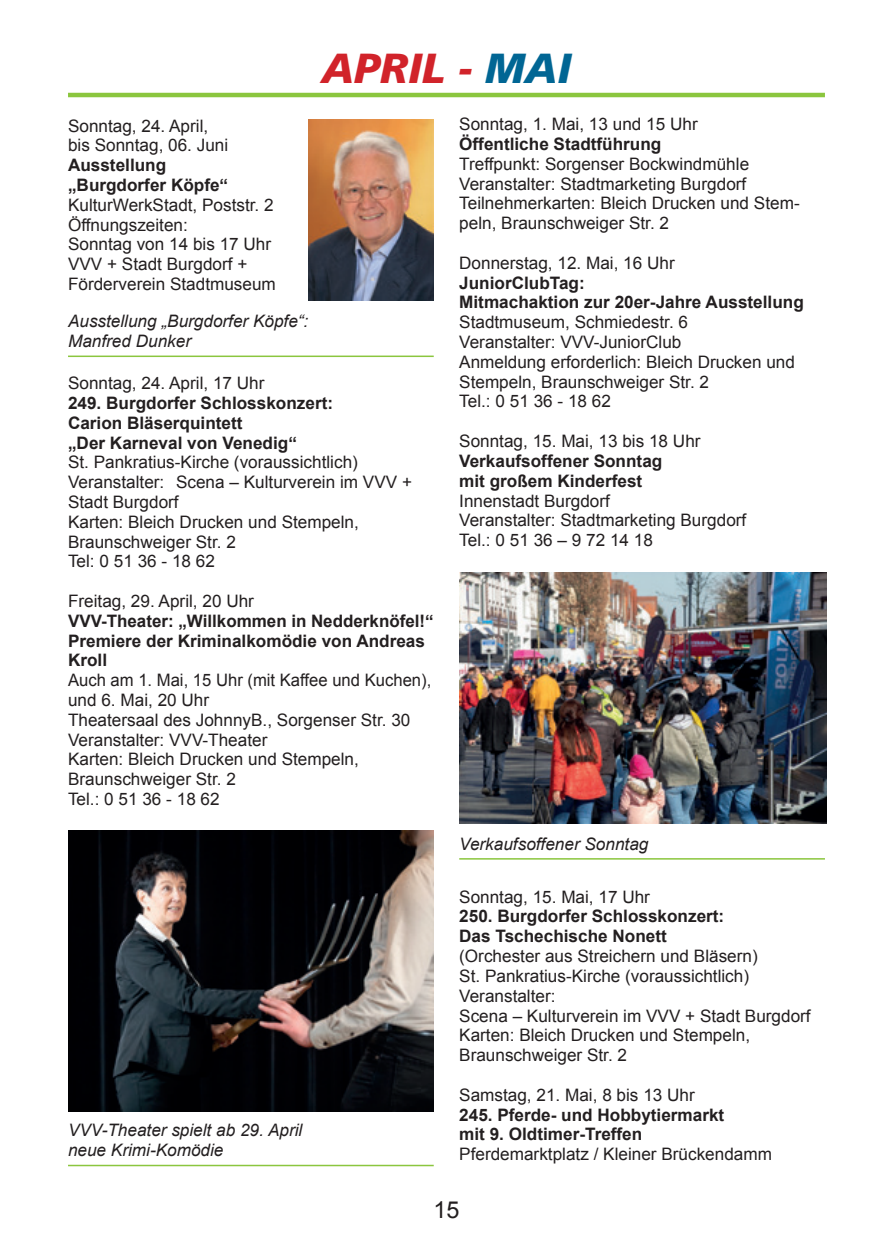
<style>
.page{position:relative;width:893px;height:1259px;background:#fff}
.page>*{position:absolute;margin:0;border:0;box-sizing:border-box;transform-origin:0 0}
.t1{font:italic 900 42px "Frutiger";color:#d1232a}
.t2{font:23.4px "Arial";color:#231f20}
.t3{font:17.1px/19.8px "Arial";color:#231f20}
.t4{font:700 17.1px/19.8px "Arial";color:#231f20}
.t5{font:italic 17.1px/19.8px "Arial";color:#231f20}
.s1{color:#016694}
</style>
<div class="page">
<hr style="left:68px;top:93px;width:757px;height:4px;background:#8bc63e">
<img style="left:308px;top:119px;width:126px;height:181px">
<hr style="left:68px;top:355px;width:366px;height:2px;background:#8bc63e">
<img style="left:68px;top:830px;width:366px;height:281px">
<img style="left:459px;top:572px;width:368px;height:251px">
<hr style="left:68px;top:1164px;width:366px;height:2px;background:#8bc63e">
<hr style="left:459px;top:858px;width:366px;height:1px;background:#8bc63e">
<h1 class="t1" style="left:322px;top:43px;width:251px">APRIL - <span class="s1">MAI</span></h1>
<p class="t3" style="left:68px;top:116px;width:162px">Sonntag, 24. April, bis Sonntag, 06. Juni</p>
<p class="t4" style="left:68px;top:156px;width:162px">Ausstellung „Burgdorfer Köpfe“</p>
<p class="t3" style="left:68px;top:195px;width:209px">KulturWerkStadt, Poststr. 2<br>Öffnungszeiten:<br>Sonntag von 14 bis 17 Uhr<br>VVV + Stadt Burgdorf +<br>Förderverein Stadtmuseum</p>
<p class="t5" style="left:68px;top:311px;width:242px">Ausstellung „Burgdorfer Köpfe“:<br>Manfred Dunker</p>
<p class="t3" style="left:68px;top:373px;width:198px">Sonntag, 24. April, 17 Uhr</p>
<p class="t4" style="left:68px;top:393px;width:267px">249. Burgdorfer Schlosskonzert:<br>Carion Bläserquintett<br>„Der Karneval von Venedig“</p>
<p class="t3" style="left:68px;top:452px;width:346px">St. Pankratius-Kirche (voraussichtlich)<br>Veranstalter: Scena – Kulturverein im VVV +<br>Stadt Burgdorf<br>Karten: Bleich Drucken und Stempeln,<br>Braunschweiger Str. 2<br>Tel: 0 51 36 - 18 62</p>
<p class="t3" style="left:68px;top:591px;width:187px">Freitag, 29. April, 20 Uhr</p>
<p class="t4" style="left:68px;top:611px;width:367px">VVV-Theater: „Willkommen in Nedderknöfel!“<br>Premiere der Kriminalkomödie von Andreas<br>Kroll</p>
<p class="t3" style="left:68px;top:670px;width:365px">Auch am 1. Mai, 15 Uhr (mit Kaffee und Kuchen), und 6. Mai, 20 Uhr<br>Theatersaal des JohnnyB., Sorgenser Str. 30<br>Veranstalter: VVV-Theater<br>Karten: Bleich Drucken und Stempeln,<br>Braunschweiger Str. 2<br>Tel.: 0 51 36 - 18 62</p>
<p class="t5" style="left:68px;top:1120px;width:236px">VVV-Theater spielt ab 29. April neue Krimi-Komödie</p>
<p class="t3" style="left:459px;top:114px;width:240px">Sonntag, 1. Mai, 13 und 15 Uhr</p>
<p class="t4" style="left:459px;top:135px;width:204px">Öffentliche Stadtführung</p>
<p class="t3" style="left:459px;top:154px;width:342px">Treffpunkt: Sorgenser Bockwindmühle Veranstalter: Stadtmarketing Burgdorf Teilnehmerkarten: Bleich Drucken und Stem&shy;peln, Braunschweiger Str. 2</p>
<p class="t3" style="left:459px;top:253px;width:217px">Donnerstag, 12. Mai, 16 Uhr</p>
<p class="t4" style="left:459px;top:273px;width:346px">JuniorClubTag:<br>Mitmachaktion zur 20er-Jahre Ausstellung</p>
<p class="t3" style="left:459px;top:312px;width:337px">Stadtmuseum, Schmiedestr. 6<br>Veranstalter: VVV-JuniorClub<br>Anmeldung erforderlich: Bleich Drucken und<br>Stempeln, Braunschweiger Str. 2<br>Tel.: 0 51 36 - 18 62</p>
<p class="t3" style="left:459px;top:431px;width:243px">Sonntag, 15. Mai, 13 bis 18 Uhr</p>
<p class="t4" style="left:459px;top:451px;width:205px">Verkaufsoffener Sonntag mit großem Kinderfest</p>
<p class="t3" style="left:459px;top:491px;width:289px">Innenstadt Burgdorf<br>Veranstalter: Stadtmarketing Burgdorf<br>Tel.: 0 51 36 – 9 72 14 18</p>
<p class="t5" style="left:459px;top:834px;width:191px">Verkaufsoffener Sonntag</p>
<p class="t3" style="left:459px;top:887px;width:192px">Sonntag, 15. Mai, 17 Uhr</p>
<p class="t4" style="left:459px;top:907px;width:267px">250. Burgdorfer Schlosskonzert:<br>Das Tschechische Nonett</p>
<p class="t3" style="left:459px;top:946px;width:353px">(Orchester aus Streichern und Bläsern)<br>St. Pankratius-Kirche (voraussichtlich)<br>Veranstalter:<br>Scena – Kulturverein im VVV + Stadt Burgdorf Karten: Bleich Drucken und Stempeln, Braunschweiger Str. 2</p>
<p class="t3" style="left:459px;top:1085px;width:237px">Samstag, 21. Mai, 8 bis 13 Uhr</p>
<p class="t4" style="left:459px;top:1105px;width:267px">245. Pferde- und Hobbytiermarkt mit 9. Oldtimer-Treffen</p>
<p class="t3" style="left:459px;top:1144px;width:314px">Pferdemarktplatz / Kleiner Brückendamm</p>
<h2 class="t2" style="left:433px;top:1194px;width:28px">15</h2>
</div>
